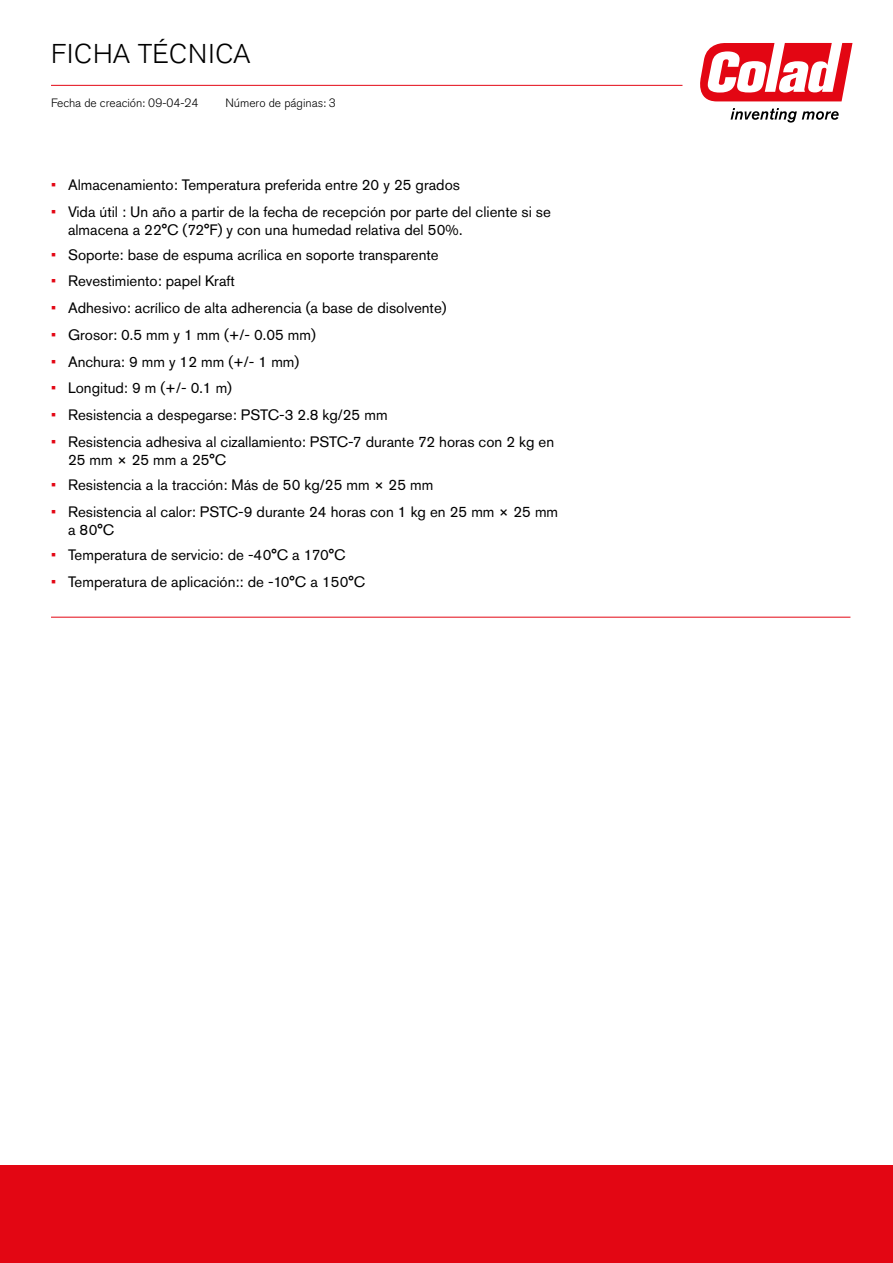
<style>
.page{position:relative;width:893px;height:1263px;background:#fff}
.page>*{position:absolute;margin:0;border:0;box-sizing:border-box;transform-origin:0 0}
.t1{font:300 27px "Akzidenz Grotesk Pro";letter-spacing:.03em;color:#000}
.t2{font:15px/18px "Akzidenz Grotesk Pro";color:#000}
.t3{font:300 12px "Akzidenz Grotesk Pro";color:#000}
.s1{color:#e30613}
</style>
<div class="page">
<svg style="left:700px;top:43px;width:152px;height:58px"></svg>
<svg style="left:731px;top:108px;width:108px;height:15px"></svg>
<hr style="left:51px;top:85px;width:631px;height:1px;background:#e30613">
<div style="left:0;top:1165px;width:893px;height:98px;background:#e30613"></div>
<hr style="left:51px;top:617px;width:799px;height:1px;background:#e30613">
<h1 class="t1" style="left:51px;top:36px;width:201px">FICHA TÉCNICA</h1>
<p class="t3" style="left:225px;top:95px;width:112px">Número de páginas: 3</p>
<p class="t3" style="left:51px;top:95px;width:149px">Fecha de creación: 09-04-24</p>
<p class="t2" style="left:51px;top:176px;width:410px"><span class="s1">•</span> Almacenamiento: Temperatura preferida entre 20 y 25 grados</p>
<p class="t2" style="left:68px;top:202px;width:484px;text-indent:-17px"><span class="s1">•</span> Vida útil : Un año a partir de la fecha de recepción por parte del cliente si se almacena a 22°C (72°F) y con una humedad relativa del 50%.</p>
<p class="t2" style="left:51px;top:245px;width:389px"><span class="s1">•</span> Soporte: base de espuma acrílica en soporte transparente</p>
<p class="t2" style="left:51px;top:272px;width:185px"><span class="s1">•</span> Revestimiento: papel Kraft</p>
<p class="t2" style="left:51px;top:299px;width:397px"><span class="s1">•</span> Adhesivo: acrílico de alta adherencia (a base de disolvente)</p>
<p class="t2" style="left:51px;top:326px;width:266px"><span class="s1">•</span> Grosor: 0.5 mm y 1 mm (+/- 0.05 mm)</p>
<p class="t2" style="left:51px;top:352px;width:250px"><span class="s1">•</span> Anchura: 9 mm y 12 mm (+/- 1 mm)</p>
<p class="t2" style="left:51px;top:379px;width:183px"><span class="s1">•</span> Longitud: 9 m (+/- 0.1 m)</p>
<p class="t2" style="left:51px;top:406px;width:338px"><span class="s1">•</span> Resistencia a despegarse: PSTC-3 2.8 kg/25 mm</p>
<p class="t2" style="left:68px;top:432px;width:488px;text-indent:-17px"><span class="s1">•</span> Resistencia adhesiva al cizallamiento: PSTC-7 durante 72 horas con 2 kg en<br>25 mm × 25 mm a 25°C</p>
<p class="t2" style="left:51px;top:476px;width:384px"><span class="s1">•</span> Resistencia a la tracción: Más de 50 kg/25 mm × 25 mm</p>
<p class="t2" style="left:68px;top:502px;width:492px;text-indent:-17px"><span class="s1">•</span> Resistencia al calor: PSTC-9 durante 24 horas con 1 kg en 25 mm × 25 mm a 80°C</p>
<p class="t2" style="left:51px;top:545px;width:296px"><span class="s1">•</span> Temperatura de servicio: de -40°C a 170°C</p>
<p class="t2" style="left:51px;top:572px;width:316px"><span class="s1">•</span> Temperatura de aplicación:: de -10°C a 150°C</p>
</div>
